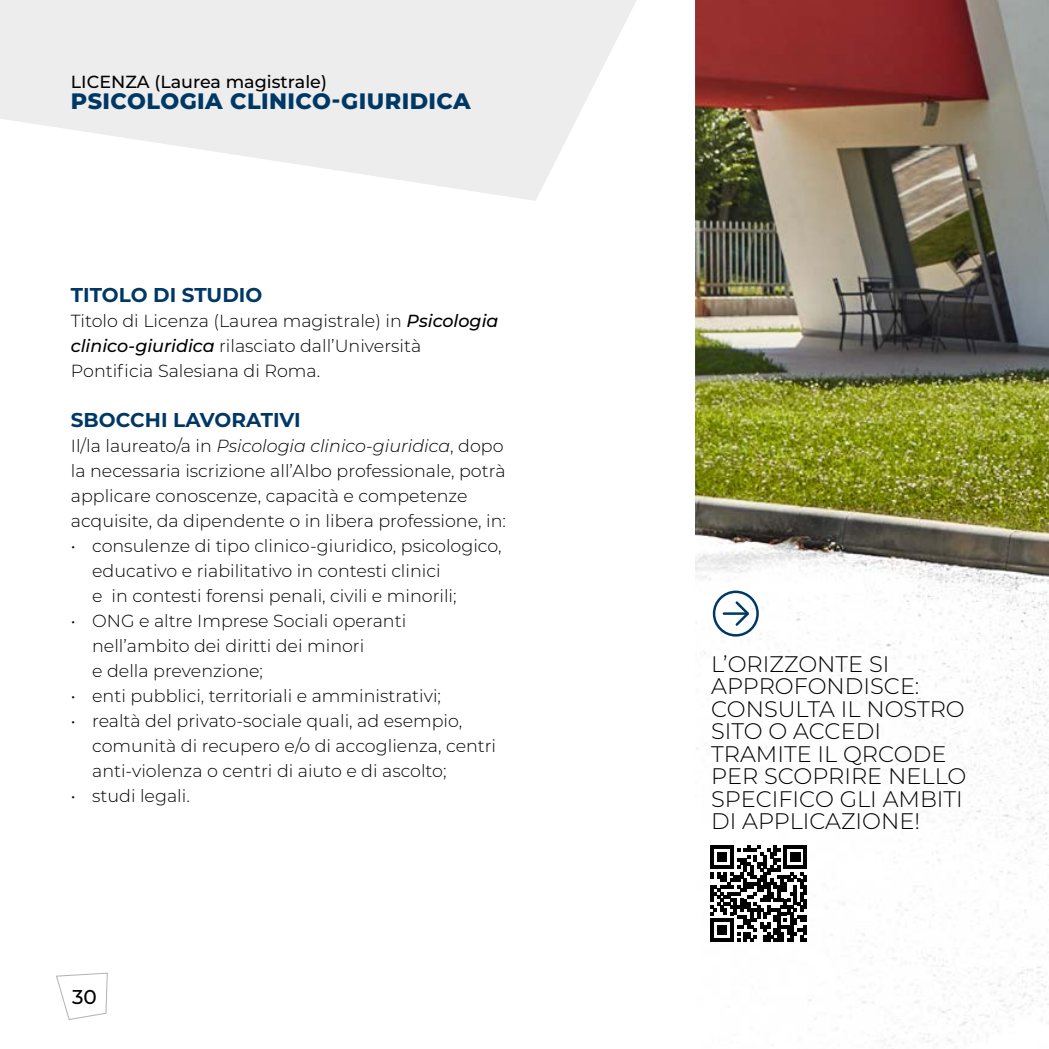
<style>
.page{position:relative;width:1049px;height:1049px;background:#fff}
.page>*{position:absolute;margin:0;border:0;box-sizing:border-box;transform-origin:0 0}
.t1{font:300 22.5px/22.5px "Montserrat";color:#000}
.t2{font:800 22.25px "Montserrat";letter-spacing:.02em;color:#003865}
.t3{font:700 20px "Montserrat";color:#003865}
.t4{font:500 20px "Montserrat";color:#000}
.t5{font:300 17.5px/25px "Montserrat";color:#000}
.t6{font:500 17.5px "Montserrat";color:#000}
.s1{font-weight:500;font-style:italic}
.s2{font-style:italic}
</style>
<div class="page">
<svg style="left:56px;top:972px;width:52px;height:48px"></svg>
<img style="left:695px;top:0;width:354px;height:1046px">
<svg style="left:0;top:0;width:637px;height:201px;fill:#ededed"></svg>
<svg style="left:710px;top:845px;width:97px;height:97px"></svg>
<div style="left:713px;top:590px;width:46px;height:47px;border:2px solid #003865;border-radius:50%"></div>
<hr style="left:724px;top:612px;width:23px;height:3px;background:#003865">
<svg style="left:733px;top:599px;width:18px;height:29px"></svg>
<p class="t6" style="left:71px;top:69px;width:258px">LICENZA (Laurea magistrale)</p>
<p class="t2" style="left:71px;top:84px;width:401px">PSICOLOGIA CLINICO-GIURIDICA</p>
<p class="t3" style="left:71px;top:280px;width:193px">TITOLO DI STUDIO</p>
<p class="t5" style="left:71px;top:308px;width:429px">Titolo di Licenza (Laurea magistrale) in <span class="s1">Psicologia clinico-giuridica</span> rilasciato dall’Università<br>Pontificia Salesiana di Roma.</p>
<p class="t3" style="left:71px;top:405px;width:231px">SBOCCHI LAVORATIVI</p>
<p class="t5" style="left:71px;top:433px;width:437px">Il/la laureato/a in <span class="s2">Psicologia clinico-giuridica</span>, dopo la necessaria iscrizione all’Albo professionale, potrà applicare conoscenze, capacità e competenze acquisite, da dipendente o in libera professione, in:</p>
<p class="t5" style="left:92px;top:533px;width:411px;text-indent:-21px">• consulenze di tipo clinico-giuridico, psicologico, educativo e riabilitativo in contesti clinici<br>e in contesti forensi penali, civili e minorili;</p>
<p class="t5" style="left:92px;top:608px;width:316px;text-indent:-21px">• ONG e altre Imprese Sociali operanti nell’ambito dei diritti dei minori<br>e della prevenzione;</p>
<p class="t5" style="left:71px;top:683px;width:372px">• enti pubblici, territoriali e amministrativi;</p>
<p class="t5" style="left:92px;top:708px;width:405px;text-indent:-21px">• realtà del privato-sociale quali, ad esempio, comunità di recupero e/o di accoglienza, centri anti-violenza o centri di aiuto e di ascolto;</p>
<p class="t5" style="left:71px;top:783px;width:120px">• studi legali.</p>
<p class="t4" style="left:72px;top:982px;width:26px">30</p>
<p class="t1" style="left:711px;top:652px;width:257px">L’ORIZZONTE SI<br>APPROFONDISCE:<br>CONSULTA IL NOSTRO<br>SITO O ACCEDI<br>TRAMITE IL QRCODE<br>PER SCOPRIRE NELLO<br>SPECIFICO GLI AMBITI<br>DI APPLICAZIONE!</p>
</div>
